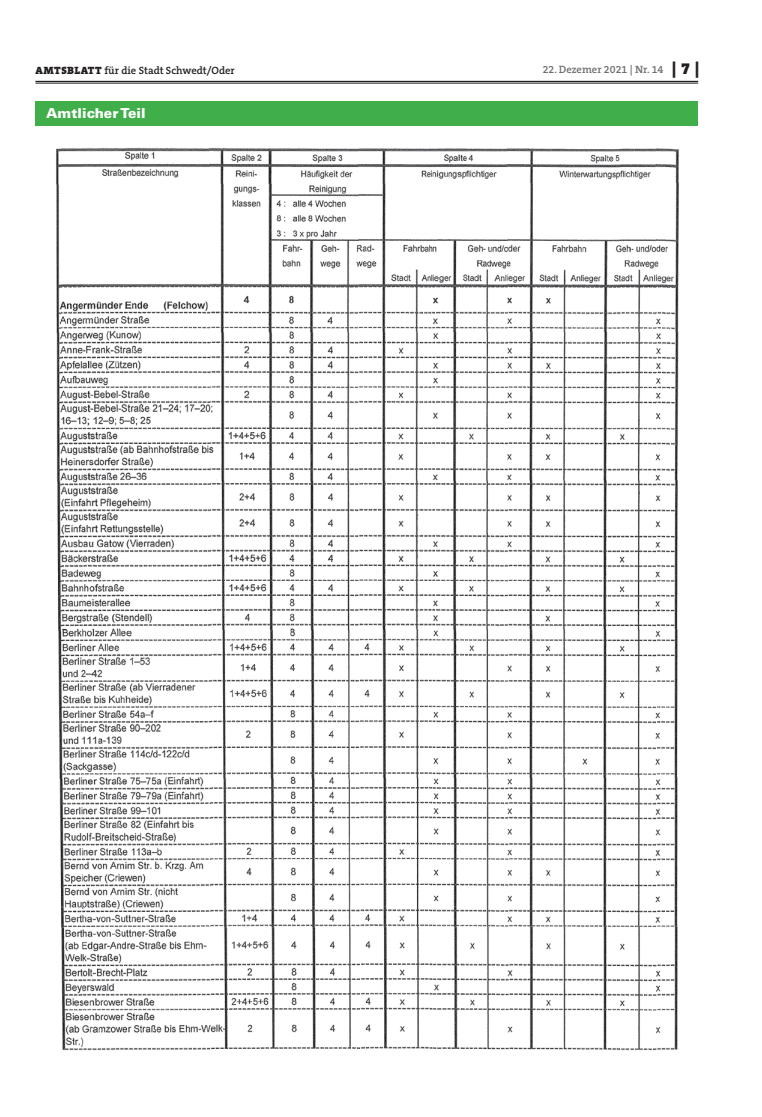
<style>
.page{position:relative;width:762px;height:1117px;background:#fff}
.page>*{position:absolute;margin:0;border:0;box-sizing:border-box;transform-origin:0 0}
.t1{font:900 13.75px "Univers";letter-spacing:.005em;color:#fff}
.t2{font:600 10.62px "The Serif B W6";color:#231f20}
.t3{font:600 10.62px "The Serif B W6";color:#6c6d70}
.s1{font-family:"The Serif B W9";font-weight:900}
.s2{font-family:"The Serif B W9";font-weight:900;font-size:16.25px;color:#231f20}
</style>
<div class="page">
<hr style="left:35px;top:81px;width:663px;height:1px;background:#231f20">
<hr style="left:35px;top:83px;width:663px;height:1px;background:#231f20">
<div style="left:35px;top:101px;width:663px;height:25px;background:#40ae49"></div>
<img style="left:51px;top:147px;width:628px;height:903px">
<p class="t2" style="left:36px;top:63px;width:201px"><span class="s1">AMTSBLATT</span> für die Stadt Schwedt/Oder</p>
<p class="t3" style="left:543px;top:63px;width:158px">22. Dezemer 2021 | Nr. 14 <span class="s2">| 7 |</span></p>
<p class="t1" style="left:46px;top:104px;width:101px">Amtlicher Teil</p>
</div>
